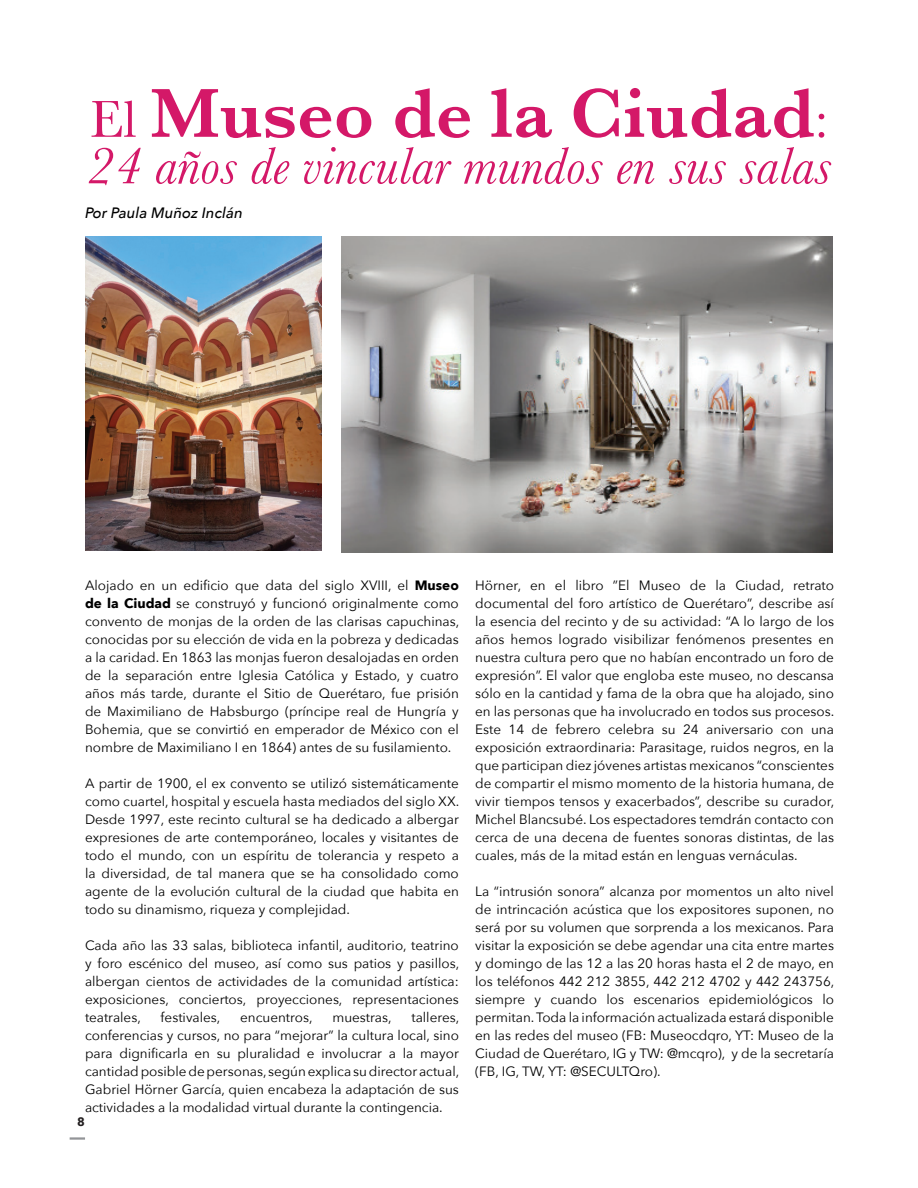
<style>
.page{position:relative;width:918px;height:1188px;background:#fff}
.page>*{position:absolute;margin:0;border:0;box-sizing:border-box;transform-origin:0 0}
.t1{font:600 72px "Baskerville";color:#d41868}
.t2{font:italic 54px "Baskerville";color:#d41868}
.t3{font:italic 500 15px "Avenir Next";color:#000}
.t4{font:13.5px/18px "Avenir Next";color:#000;text-align:justify}
.t5{font:700 12px "Avenir Next";color:#231f20}
.s1{font-weight:400;font-size:54px}
.s2{font-weight:700}
</style>
<div class="page">
<hr style="left:70px;top:1137px;width:15px;height:3px;background:#939598">
<img style="left:85px;top:236px;width:236px;height:315px">
<img style="left:341px;top:236px;width:492px;height:317px">
<h1 class="t1" style="left:90px;top:63px;width:740px"><span class="s1">El</span> Museo de la Ciudad<span class="s1">:</span></h1>
<h2 class="t2" style="left:87px;top:130px;width:745px">24 años de vincular mundos en sus salas</h2>
<p class="t3" style="left:85px;top:200px;width:159px">Por Paula Muñoz Inclán</p>
<p class="t4" style="left:85px;top:575px;width:376px">Alojado en un edificio que data del siglo XVIII, el <span class="s2">Museo de la Ciudad</span> se construyó y funcionó originalmente como convento de monjas de la orden de las clarisas capuchinas, conocidas por su elección de vida en la pobreza y dedicadas a la caridad. En 1863 las monjas fueron desalojadas en orden de la separación entre Iglesia Católica y Estado, y cuatro años más tarde, durante el Sitio de Querétaro, fue prisión de Maximiliano de Habsburgo (príncipe real de Hungría y Bohemia, que se convirtió en emperador de México con el nombre de Maximiliano I en 1864) antes de su fusilamiento.</p>
<p class="t4" style="left:85px;top:773px;width:376px">A partir de 1900, el ex convento se utilizó sistemáticamente como cuartel, hospital y escuela hasta mediados del siglo XX.<br>Desde 1997, este recinto cultural se ha dedicado a albergar expresiones de arte contemporáneo, locales y visitantes de todo el mundo, con un espíritu de tolerancia y respeto a la diversidad, de tal manera que se ha consolidado como agente de la evolución cultural de la ciudad que habita en todo su dinamismo, riqueza y complejidad.</p>
<p class="t4" style="left:85px;top:935px;width:376px">Cada año las 33 salas, biblioteca infantil, auditorio, teatrino y foro escénico del museo, así como sus patios y pasillos, albergan cientos de actividades de la comunidad artística: exposiciones, conciertos, proyecciones, representaciones teatrales,</p>
<p class="t4" style="left:161px;top:1007px;width:61px">festivales,</p>
<p class="t4" style="left:240px;top:1007px;width:74px">encuentros,</p>
<p class="t4" style="left:332px;top:1007px;width:61px">muestras,</p>
<p class="t4" style="left:85px;top:1007px;width:376px;text-indent:326px">talleres, conferencias y cursos, no para “mejorar” la cultura local, sino para dignificarla en su pluralidad e involucrar a la mayor cantidad posible de personas, según explica su director actual, Gabriel Hörner García, quien encabeza la adaptación de sus actividades a la modalidad virtual durante la contingencia.</p>
<p class="t5" style="left:77px;top:1111px;width:9px">8</p>
<p class="t4" style="left:475px;top:575px;width:361px">Hörner, en el libro ”El Museo de la Ciudad, retrato documental del foro artístico de Querétaro”, describe así la esencia del recinto y de su actividad: “A lo largo de los años hemos logrado visibilizar fenómenos presentes en nuestra cultura pero que no habían encontrado un foro de expresión”. El valor que engloba este museo, no descansa sólo en la cantidad y fama de la obra que ha alojado, sino en las personas que ha involucrado en todos sus procesos.<br>Este 14 de febrero celebra su 24 aniversario con una exposición extraordinaria: Parasitage, ruidos negros, en la que participan diez jóvenes artistas mexicanos “conscientes de compartir el mismo momento de la historia humana, de vivir tiempos tensos y exacerbados”, describe su curador, Michel Blancsubé. Los espectadores temdrán contacto con cerca de una decena de fuentes sonoras distintas, de las cuales, más de la mitad están en lenguas vernáculas.</p>
<p class="t4" style="left:475px;top:881px;width:361px">La “intrusión sonora” alcanza por momentos un alto nivel de intrincación acústica que los expositores suponen, no será por su volumen que sorprenda a los mexicanos. Para visitar la exposición se debe agendar una cita entre martes y domingo de las 12 a las 20 horas hasta el 2 de mayo, en los teléfonos 442 212 3855, 442 212 4702 y 442 243756, siempre y cuando los escenarios epidemiológicos lo permitan. Toda la información actualizada estará disponible en las redes del museo (FB: Museocdqro, YT: Museo de la Ciudad de Querétaro, IG y TW: @mcqro), y de la secretaría (FB, IG, TW, YT: @SECULTQro).</p>
</div>
